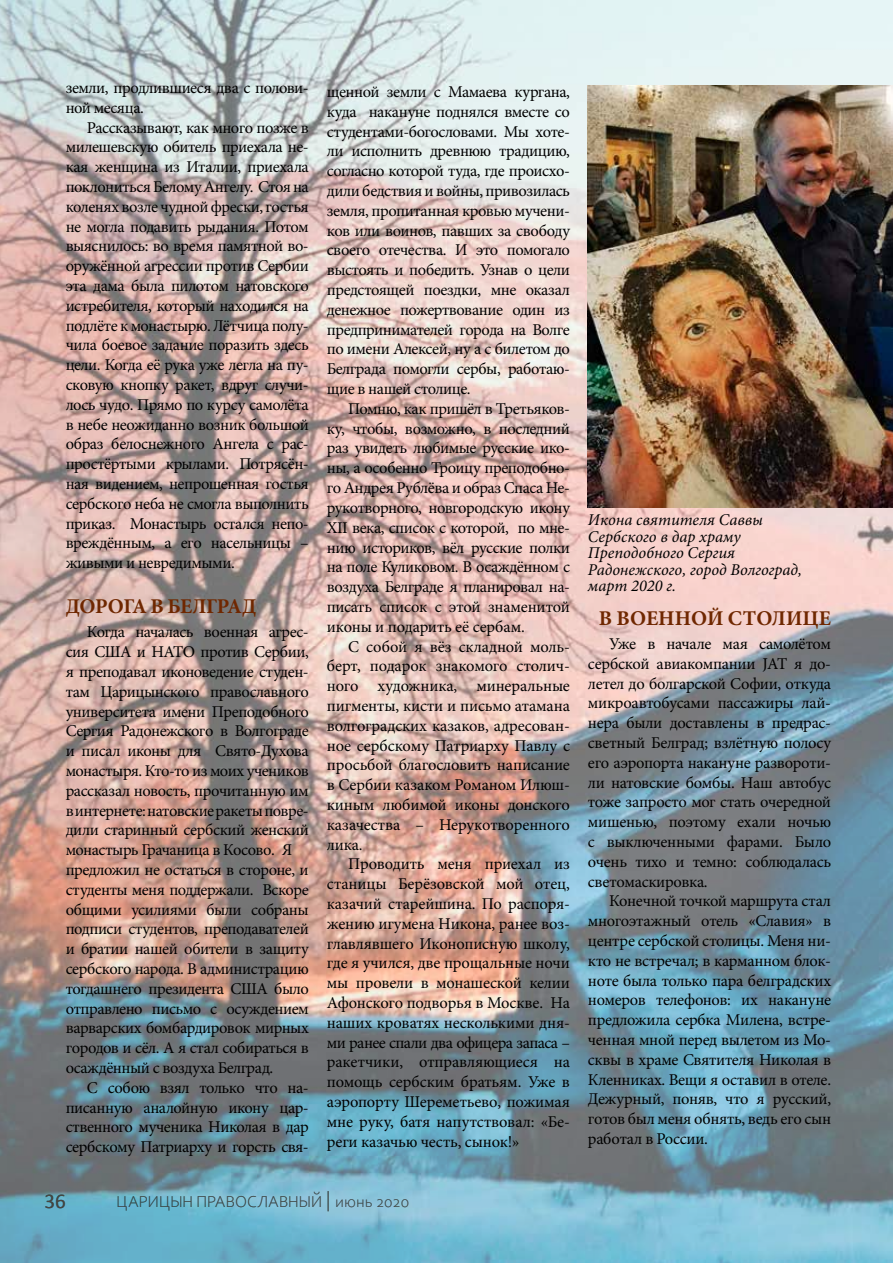
<style>
.page{position:relative;width:893px;height:1263px;background:#fff}
.page>*{position:absolute;margin:0;border:0;box-sizing:border-box;transform-origin:0 0}
.t1{font:700 21px "Minion Pro";letter-spacing:-.005em;color:#6f2700}
.t2{font:700 21px "Minion Pro";letter-spacing:-.025em;color:#6f2700}
.t3{font:21px "Calibri";color:#49453f}
.t4{font:16.5px/19.8px "Minion Pro";letter-spacing:-.03em;color:#000;text-align:justify}
.t5{font:italic 16.5px/16.5px "Minion Pro";color:#000}
.t6{font:300 16.5px "Corbel";letter-spacing:.005em;color:#49453f}
</style>
<div class="page">
<img style="left:0;top:0;width:893px;height:1263px">
<img style="left:588px;top:85px;width:305px;height:423px">
<svg style="left:328px;top:1191px;width:1px;height:20px"></svg>
<p class="t4" style="left:66px;top:78px;width:245px">земли, продлившиеся два с полови&shy;ной месяца.</p>
<p class="t4" style="left:66px;top:118px;width:245px;text-indent:21px">Рассказывают, как много позже в милешевскую обитель приехала не&shy;кая женщина из Италии, приехала поклониться Белому Ангелу. Стоя на коленях возле чудной фрески, гостья не могла подавить рыдания. Потом выяснилось: во время памятной во&shy;оружённой агрессии против Сербии эта дама была пилотом натовского истребителя, который находился на подлёте к монастырю. Лётчица полу&shy;чила боевое задание поразить здесь цели. Когда её рука уже легла на пу&shy;сковую кнопку ракет, вдруг случи&shy;лось чудо. Прямо по курсу самолёта в небе неожиданно возник большой образ белоснежного Ангела с рас&shy;простёртыми крылами. Потрясён&shy;ная видением, непрошенная гостья сербского неба не смогла выполнить приказ. Монастырь остался непо&shy;вреждённым, а его насельницы – живыми и невредимыми.</p>
<p class="t2" style="left:66px;top:592px;width:192px">ДОРОГА В БЕЛГРАД</p>
<p class="t4" style="left:66px;top:622px;width:245px;text-align:left;text-indent:21px">Когда началась военная агрес&shy;сия США и НАТО против Сербии, я преподавал иконоведение студен&shy;там Царицынского православного университета имени Преподобного Сергия Радонежского в Волгограде и писал иконы для Свято-Духова монастыря. Кто-то из моих учеников рассказал новость, прочитанную им в интернете: натовские ракеты повре&shy;дили старинный сербский женский монастырь Грачаница в Косово. Я предложил не остаться в стороне, и студенты меня поддержали. Вскоре общими усилиями были собраны подписи студентов, преподавателей и братии нашей обители в защиту сербского народа. В администрацию тогдашнего президента США было отправлено письмо с осуждением варварских бомбардировок мирных городов и сёл. А я стал собираться в осаждённый с воздуха Белград.</p>
<p class="t4" style="left:66px;top:1078px;width:245px;text-indent:21px">С собою взял только что на&shy;писанную аналойную икону цар&shy;ственного мученика Николая в дар сербскому Патриарху и горсть свя-</p>
<p class="t4" style="left:327px;top:82px;width:245px">щенной земли с Мамаева кургана, куда накануне поднялся вместе со студентами-богословами. Мы хоте&shy;ли исполнить древнюю традицию, согласно которой туда, где происхо&shy;дили бедствия и войны, привозилась земля, пропитанная кровью мучени&shy;ков или воинов, павших за свободу своего отечества. И это помогало выстоять и победить. Узнав о цели предстоящей поездки, мне оказал денежное пожертвование один из предпринимателей города на Волге по имени Алексей, ну а с билетом до Белграда помогли сербы, работаю&shy;щие в нашей столице.</p>
<p class="t4" style="left:327px;top:399px;width:245px;text-indent:21px">Помню, как пришёл в Третьяков&shy;ку, чтобы, возможно, в последний раз увидеть любимые русские ико&shy;ны, а особенно Троицу преподобно&shy;го Андрея Рублёва и образ Спаса Не&shy;рукотворного, новгородскую икону XII века, список с которой, по мне&shy;нию историков, вёл русские полки на поле Куликовом. В осаждённом с воздуха Белграде я планировал на&shy;писать список с этой знаменитой иконы и подарить её сербам.</p>
<p class="t4" style="left:327px;top:636px;width:245px;text-indent:21px">С собой я вёз складной моль&shy;берт, подарок знакомого столич&shy;ного художника, минеральные пигменты, кисти и письмо атамана волгоградских казаков, адресован&shy;ное сербскому Патриарху Павлу с просьбой благословить написание в Сербии казаком Романом Илюш&shy;киным любимой иконы донского казачества – Нерукотворенного лика.</p>
<p class="t4" style="left:327px;top:854px;width:245px;text-indent:21px">Проводить меня приехал из станицы Берёзовской мой отец, казачий старейшина. По распоря&shy;жению игумена Никона, ранее воз&shy;главлявшего Иконописную школу, где я учился, две прощальные ночи мы провели в монашеской келии Афонского подворья в Москве. На наших кроватях несколькими дня&shy;ми ранее спали два офицера запаса – ракетчики, отправляющиеся на помощь сербским братьям. Уже в аэропорту Шереметьево, пожимая мне руку, батя напутствовал: «Бе&shy;реги казачью честь, сынок!»</p>
<p class="t3" style="left:45px;top:1188px;width:23px">36</p>
<p class="t6" style="left:117px;top:1191px;width:294px">ЦАРИЦЫН ПРАВОСЛАВНЫЙ июнь 2020</p>
<p class="t5" style="left:588px;top:511px;width:215px">Икона святителя Саввы<br>Сербского в дар храму<br>Преподобного Сергия<br>Радонежского, город Волгоград, март 2020 г.</p>
<p class="t1" style="left:599px;top:603px;width:234px">В ВОЕННОЙ СТОЛИЦЕ</p>
<p class="t4" style="left:588px;top:634px;width:245px;text-indent:21px">Уже в начале мая самолётом сербской авиакомпании JAT я до&shy;летел до болгарской Софии, откуда микроавтобусами пассажиры лай&shy;нера были доставлены в предрас&shy;светный Белград; взлётную полосу его аэропорта накануне развороти&shy;ли натовские бомбы. Наш автобус тоже запросто мог стать очередной мишенью, поэтому ехали ночью с выключенными фарами. Было очень тихо и темно: соблюдалась светомаскировка.</p>
<p class="t4" style="left:588px;top:891px;width:245px;text-indent:21px">Конечной точкой маршрута стал многоэтажный отель «Славия» в центре сербской столицы. Меня ни&shy;кто не встречал; в карманном блок&shy;ноте была только пара белградских номеров телефонов: их накануне предложила сербка Милена, встре&shy;ченная мной перед вылетом из Мо&shy;сквы в храме Святителя Николая в Кленниках. Вещи я оставил в отеле.<br>Дежурный, поняв, что я русский, готов был меня обнять, ведь его сын работал в России.</p>
</div>
